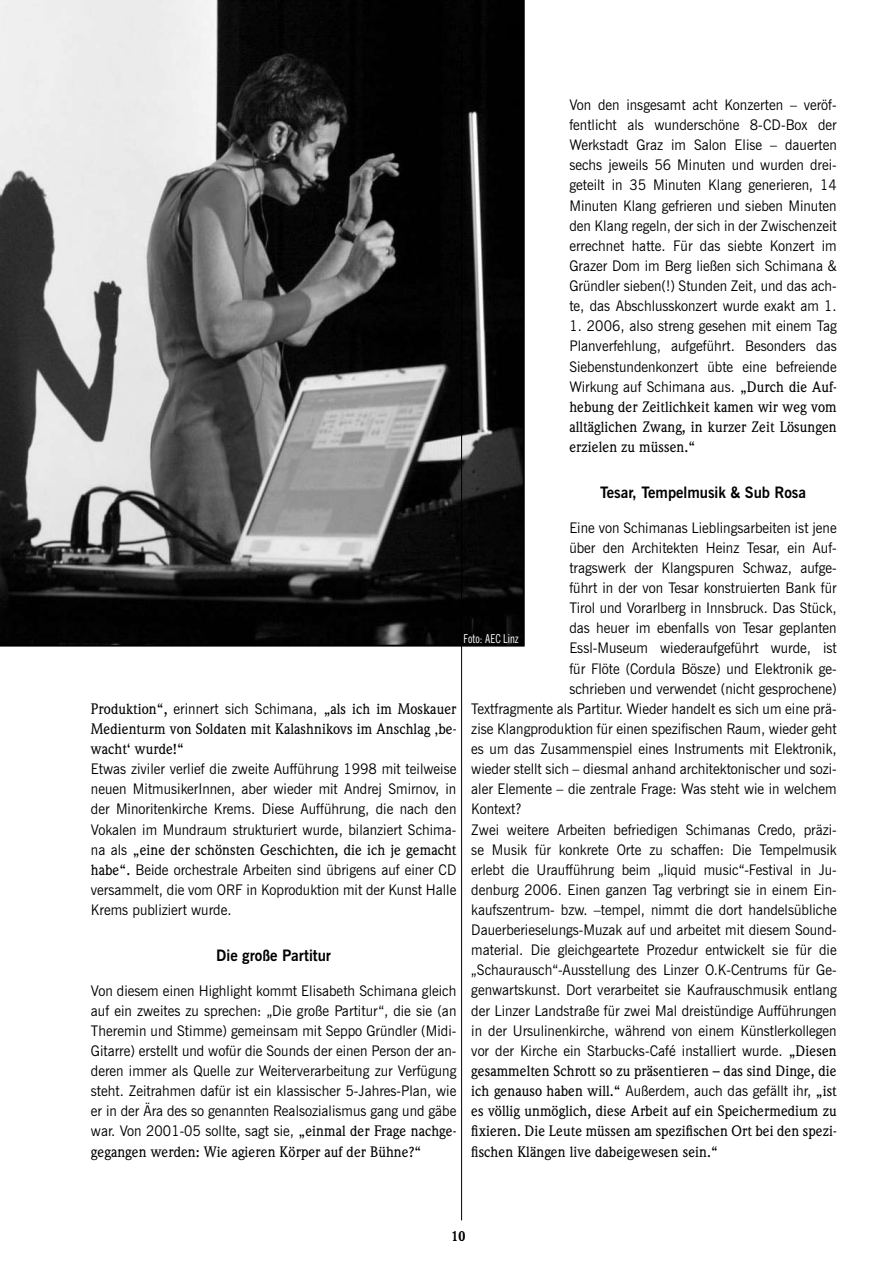
<style>
.page{position:relative;width:893px;height:1275px;background:#fff}
.page>*{position:absolute;margin:0;border:0;box-sizing:border-box;transform-origin:0 0}
.t1{font:700 15.75px "News Gothic BT";color:#000;scale:.95 1}
.t2{font:15.75px "Rosewood Std Fill";color:#000;scale:.95 1}
.t3{font:500 14.88px/20.1px "Weidemann";letter-spacing:.005em;color:#000;text-align:justify;scale:.95 1}
.t4{font:14.7px/20.1px "News Gothic BT";color:#000;text-align:justify;scale:.95 1}
.t5{font:condensed 12.25px "News Gothic BT";letter-spacing:.005em;color:#fff;scale:.95 1}
.s1{font-family:"Weidemann";font-weight:500;font-size:14.88px}
.s2{font-family:"News Gothic BT";font-weight:400;font-size:14.7px}
</style>
<div class="page">
<svg style="left:0;top:1px;width:525px;height:646px;background:#5c5c5c"></svg>
<hr style="left:461px;top:50px;width:1px;height:1170px;background:#000">
<p class="t4" style="left:569px;top:95px;width:283px">Von den insgesamt acht Konzerten – veröf&shy;fentlicht als wunderschöne 8-CD-Box der Werkstadt Graz im Salon Elise – dauerten sechs jeweils 56 Minuten und wurden drei&shy;geteilt in 35 Minuten Klang generieren, 14<br>Minuten Klang gefrieren und sieben Minuten den Klang regeln, der sich in der Zwischenzeit errechnet hatte. Für das siebte Konzert im Grazer Dom im Berg ließen sich Schimana &amp; Gründler sieben(!) Stunden Zeit, und das ach&shy;te, das Abschlusskonzert wurde exakt am 1.</p>
<p class="t4" style="left:569px;top:316px;width:283px">1. 2006, also streng gesehen mit einem Tag Planverfehlung, aufgeführt. Besonders das Siebenstundenkonzert übte eine befreiende Wirkung auf Schimana aus. <span class="s1">„Durch die Auf-</span></p>
<p class="t3" style="left:569px;top:397px;width:283px">hebung der Zeitlichkeit kamen wir weg vom alltäglichen Zwang, in kurzer Zeit Lösungen erzielen zu müssen.“</p>
<p class="t1" style="left:600px;top:482px;width:218px">Tesar, Tempelmusik &amp; Sub Rosa</p>
<p class="t4" style="left:569px;top:517px;width:283px">Eine von Schimanas Lieblingsarbeiten ist jene</p>
<p class="t4" style="left:569px;top:537px;width:283px">über den Architekten Heinz Tesar, ein Auf-</p>
<p class="t4" style="left:569px;top:557px;width:283px">tragswerk der Klangspuren Schwaz, aufge-</p>
<p class="t4" style="left:569px;top:578px;width:283px">führt in der von Tesar konstruierten Bank für</p>
<p class="t4" style="left:569px;top:598px;width:283px">Tirol und Vorarlberg in Innsbruck. Das Stück,</p>
<p class="t4" style="left:569px;top:618px;width:283px">das heuer im ebenfalls von Tesar geplanten</p>
<p class="t4" style="left:569px;top:638px;width:283px">Essl-Museum wiederaufgeführt wurde, ist</p>
<p class="t4" style="left:569px;top:658px;width:283px">für Flöte (Cordula Bösze) und Elektronik ge-</p>
<p class="t4" style="left:569px;top:678px;width:283px">schrieben und verwendet (nicht gesprochene)</p>
<p class="t4" style="left:471px;top:698px;width:386px">Textfragmente als Partitur. Wieder handelt es sich um eine prä-</p>
<p class="t4" style="left:471px;top:718px;width:386px">zise Klangproduktion für einen spezifischen Raum, wieder geht</p>
<p class="t4" style="left:471px;top:739px;width:386px">es um das Zusammenspiel eines Instruments mit Elektronik,</p>
<p class="t4" style="left:471px;top:759px;width:386px">wieder stellt sich – diesmal anhand architektonischer und sozi-</p>
<p class="t4" style="left:471px;top:779px;width:386px">aler Elemente – die zentrale Frage: Was steht wie in welchem</p>
<p class="t4" style="left:471px;top:799px;width:54px">Kontext?</p>
<p class="t4" style="left:471px;top:819px;width:386px">Zwei weitere Arbeiten befriedigen Schimanas Credo, präzi-</p>
<p class="t4" style="left:471px;top:839px;width:386px">se Musik für konkrete Orte zu schaffen: Die Tempelmusik</p>
<p class="t4" style="left:471px;top:859px;width:386px">erlebt die Uraufführung beim „liquid music“-Festival in Ju-</p>
<p class="t4" style="left:471px;top:879px;width:386px">denburg 2006. Einen ganzen Tag verbringt sie in einem Ein-</p>
<p class="t4" style="left:471px;top:900px;width:386px">kaufszentrum- bzw. –tempel, nimmt die dort handelsübliche</p>
<p class="t4" style="left:471px;top:920px;width:386px">Dauerberieselungs-Muzak auf und arbeitet mit diesem Sound-</p>
<p class="t4" style="left:471px;top:940px;width:386px">material. Die gleichgeartete Prozedur entwickelt sie für die</p>
<p class="t4" style="left:471px;top:960px;width:386px">„Schaurausch“-Ausstellung des Linzer O.K-Centrums für Ge-</p>
<p class="t4" style="left:471px;top:980px;width:386px">genwartskunst. Dort verarbeitet sie Kaufrauschmusik entlang</p>
<p class="t4" style="left:471px;top:1000px;width:386px">der Linzer Landstraße für zwei Mal dreistündige Aufführungen</p>
<p class="t4" style="left:471px;top:1020px;width:386px">in der Ursulinenkirche, während von einem Künstlerkollegen</p>
<p class="t4" style="left:471px;top:1040px;width:386px">vor der Kirche ein Starbucks-Café installiert wurde. <span class="s1">„Diesen</span></p>
<p class="t3" style="left:471px;top:1061px;width:386px">gesammelten Schrott so zu präsentieren – das sind Dinge, die</p>
<p class="t4" style="left:471px;top:1081px;width:386px"><span class="s1">ich genauso haben will.“</span> Außerdem, auch das gefällt ihr, <span class="s1">„ist</span></p>
<p class="t3" style="left:471px;top:1101px;width:386px">es völlig unmöglich, diese Arbeit auf ein Speichermedium zu fixieren. Die Leute müssen am spezifischen Ort bei den spezi&shy;fischen Klängen live dabeigewesen sein.“</p>
<p class="t5" style="left:463px;top:631px;width:60px">Foto: AEC Linz</p>
<p class="t3" style="left:91px;top:699px;width:386px">Produktion“, <span class="s2">erinnert sich Schimana,</span> „als ich im Moskauer Medienturm von Soldaten mit Kalashnikovs im Anschlag ‚be&shy;wacht‘ wurde!“</p>
<p class="t4" style="left:91px;top:759px;width:386px">Etwas ziviler verlief die zweite Aufführung 1998 mit teilweise neuen MitmusikerInnen, aber wieder mit Andrej Smirnov, in der Minoritenkirche Krems. Diese Aufführung, die nach den Vokalen im Mundraum strukturiert wurde, bilanziert Schima-</p>
<p class="t3" style="left:91px;top:839px;width:386px"><span class="s2">na als</span> „eine der schönsten Geschichten, die ich je gemacht</p>
<p class="t4" style="left:91px;top:859px;width:386px"><span class="s1">habe“.</span> Beide orchestrale Arbeiten sind übrigens auf einer CD versammelt, die vom ORF in Koproduktion mit der Kunst Halle Krems publiziert wurde.</p>
<p class="t1" style="left:216px;top:945px;width:122px">Die große Partitur</p>
<p class="t4" style="left:91px;top:980px;width:386px">Von diesem einen Highlight kommt Elisabeth Schimana gleich auf ein zweites zu sprechen: „Die große Partitur“, die sie (an Theremin und Stimme) gemeinsam mit Seppo Gründler (Midi-Gitarre) erstellt und wofür die Sounds der einen Person der an&shy;deren immer als Quelle zur Weiterverarbeitung zur Verfügung steht. Zeitrahmen dafür ist ein klassischer 5-Jahres-Plan, wie er in der Ära des so genannten Realsozialismus gang und gäbe war. Von 2001-05 sollte, sagt sie, <span class="s1">„einmal der Frage nachge-</span></p>
<p class="t3" style="left:91px;top:1141px;width:349px">gegangen werden: Wie agieren Körper auf der Bühne?“</p>
<p class="t2" style="left:452px;top:1227px;width:16px">10</p>
</div>
